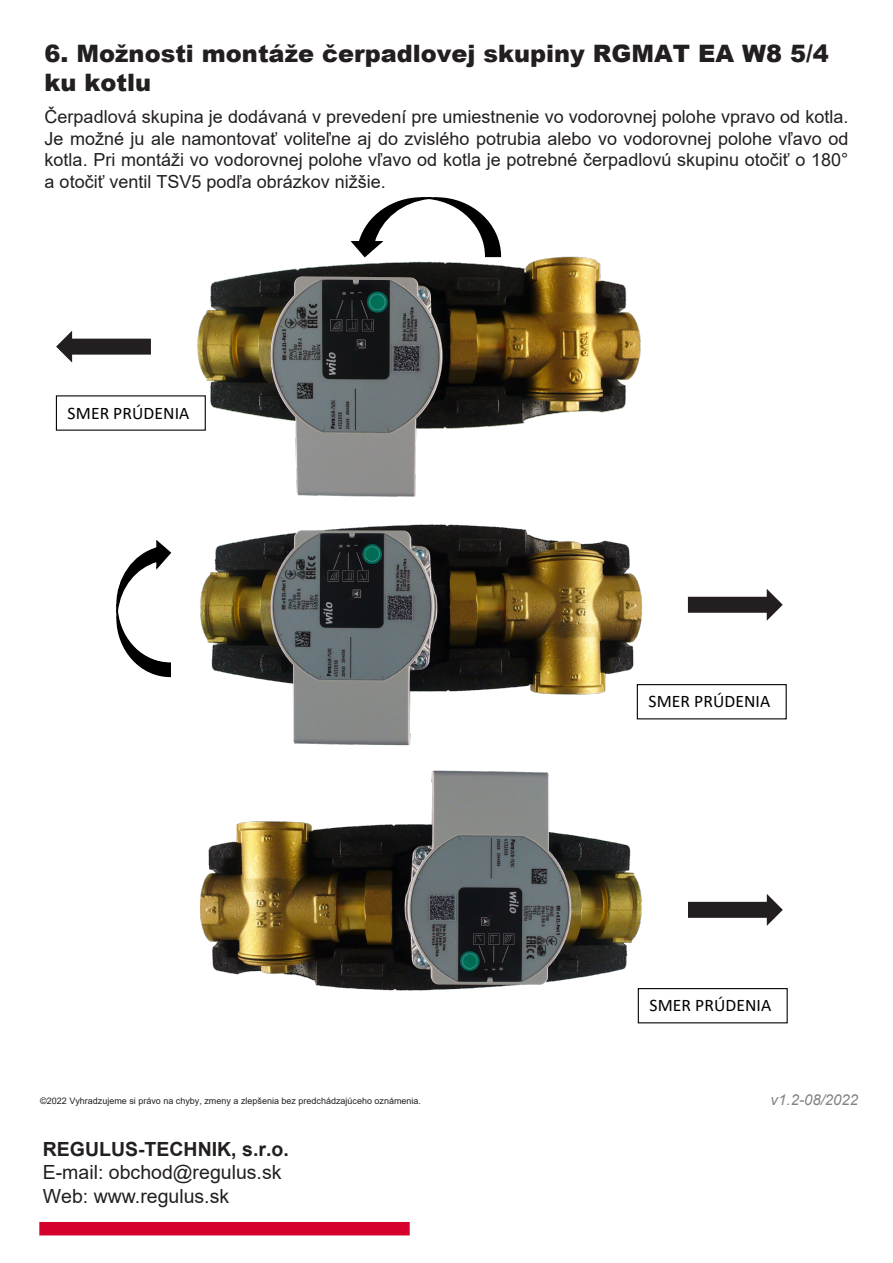
<style>
.page{position:relative;width:893px;height:1263px;background:#fff}
.page>*{position:absolute;margin:0;border:0;box-sizing:border-box;transform-origin:0 0}
.t1{font:900 24px/28.8px "Arial";color:#231f20}
.t2{font:19.5px/23.4px "Arial";color:#231f20}
.t3{font:18px/21.6px "Arial";color:#231f20;text-align:justify}
.t4{font:17.7px "Calibri";letter-spacing:.005em;color:#000}
.t5{font:italic 15px "Arial";color:#808285}
.t6{font:9px "Arial";color:#231f20}
.s1{font-style:inherit}
.s2{font-weight:700}
</style>
<div class="page">
<img style="left:197px;top:256px;width:444px;height:241px">
<svg style="left:688px;top:894px;width:95px;height:32px"></svg>
<svg style="left:688px;top:589px;width:95px;height:32px"></svg>
<svg style="left:56px;top:331px;width:95px;height:32px"></svg>
<svg style="left:116px;top:540px;width:56px;height:137px"></svg>
<div style="left:637px;top:684px;width:150px;height:35px;border:1px solid #000"></div>
<svg style="left:349px;top:197px;width:153px;height:61px"></svg>
<div style="left:56px;top:396px;width:149px;height:34px;background:#fff"></div>
<div style="left:638px;top:988px;width:150px;height:35px;border:1px solid #000"></div>
<img style="left:200px;top:524px;width:446px;height:222px">
<img style="left:200px;top:770px;width:445px;height:227px">
<div style="left:39px;top:1222px;width:371px;height:13px;background:#d6002d"></div>
<p class="t1" style="left:45px;top:38px;width:786px">6. Možnosti montáže čerpadlovej skupiny RGMAT EA W8 5/4 ku kotlu</p>
<p class="t3" style="left:45px;top:106px;width:805px">Čerpadlová skupina je dodávaná v prevedení pre umiestnenie vo vodorovnej polohe vpravo od kotla.<br>Je možné ju ale namontovať voliteľne aj do zvislého potrubia alebo vo vodorovnej polohe vľavo od kotla. Pri montáži vo vodorovnej polohe vľavo od kotla je potrebné čerpadlovú skupinu otočiť o 180° a otočiť ventil TSV5 podľa obrázkov nižšie.</p>
<p class="t4" style="left:68px;top:400px;width:123px">SMER PRÚDENIA</p>
<p class="t6" style="left:40px;top:1095px;width:382px">©202<span class="s1">2</span> Vyhradzujeme si právo na chyby, zmeny a zlepšenia bez predchádzajúceho oznámenia.</p>
<p class="t2" style="left:43px;top:1137px;width:247px"><span class="s2">REGULUS-TECHNIK, s.r.o.<br></span>E-mail: obchod@regulus.sk<br>Web: www.regulus.sk</p>
<p class="t4" style="left:649px;top:689px;width:123px">SMER PRÚDENIA</p>
<p class="t4" style="left:649px;top:993px;width:123px">SMER PRÚDENIA</p>
<p class="t5" style="left:771px;top:1090px;width:89px">v1.<span class="s1">2</span>-<span class="s1">08</span>/202<span class="s1">2</span></p>
</div>
